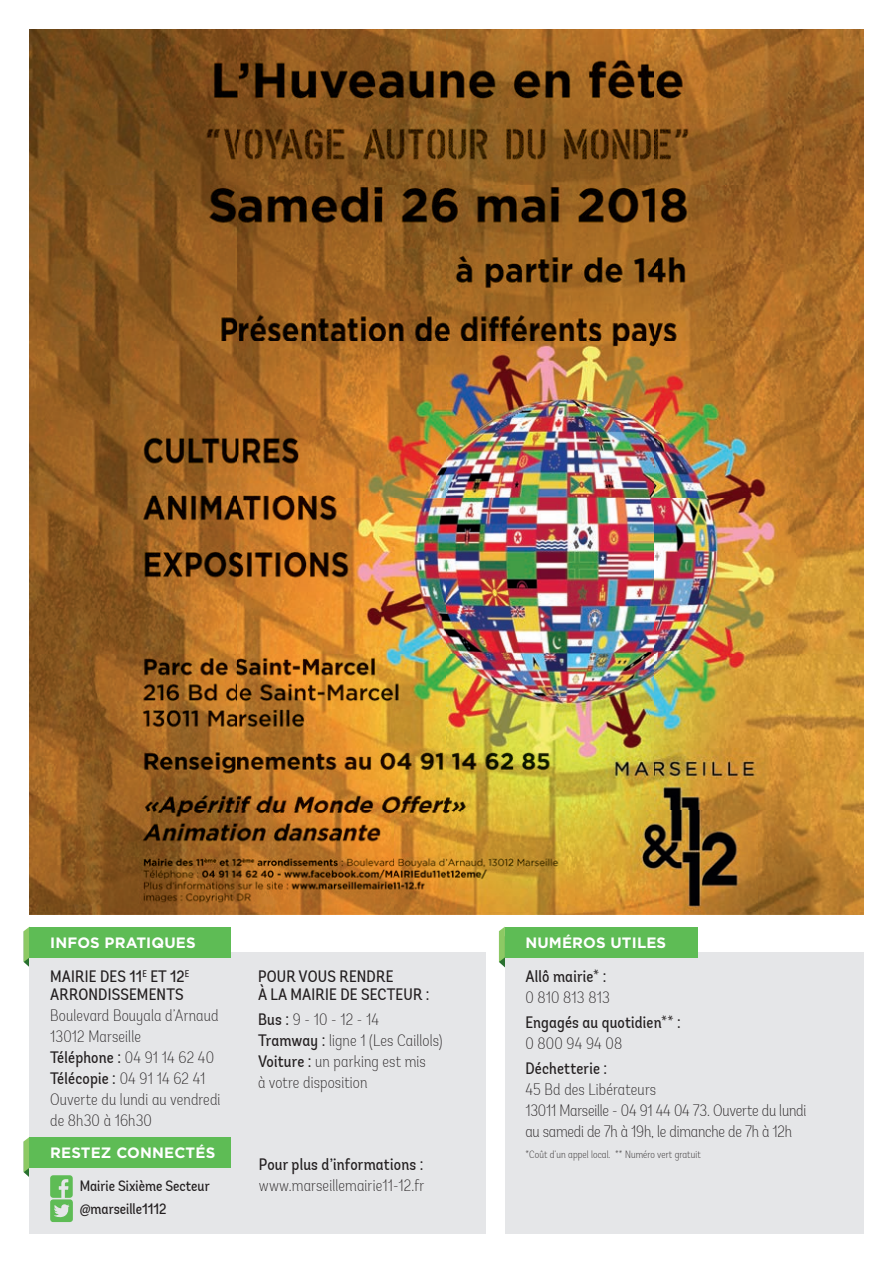
<style>
.page{position:relative;width:893px;height:1263px;background:#fff}
.page>*{position:absolute;margin:0;border:0;box-sizing:border-box;transform-origin:0 0}
.t1{font:200 16.5px/21px "Andes Cnd W04";letter-spacing:.01em;color:#231f20}
.t2{font:16.5px/18px "Andes Cnd W04";letter-spacing:.01em;color:#231f20}
.t3{font:200 16.5px/21px "Andes Cnd W04";letter-spacing:-.01em;color:#231f20}
.t4{font:700 15px "Gotham";letter-spacing:.01em;color:#fff}
.t5{font:15px/22.2px "Andes Cnd W04";color:#231f20}
.t6{font:200 10.5px "Andes Cnd W04";letter-spacing:.01em;color:#231f20}
.s1{font-weight:400}
</style>
<div class="page">
<div style="left:30px;top:952px;width:456px;height:281px;background:#e5e6e8"></div>
<div style="left:505px;top:952px;width:358px;height:281px;background:#e5e6e8"></div>
<svg style="left:24px;top:927px;width:13px;height:47px"></svg>
<div style="left:30px;top:927px;width:201px;height:30px;background:#5ebc55"></div>
<svg style="left:24px;top:1137px;width:13px;height:47px"></svg>
<div style="left:30px;top:1137px;width:201px;height:30px;background:#5ebc55"></div>
<svg style="left:50px;top:1175px;width:23px;height:23px"></svg>
<div style="left:50px;top:1199px;width:23px;height:23px;background:#5ebc55;border-radius:3px"></div>
<svg style="left:54px;top:1204px;width:15px;height:14px"></svg>
<svg style="left:499px;top:927px;width:14px;height:41px"></svg>
<div style="left:505px;top:927px;width:192px;height:30px;background:#5ebc55"></div>
<img style="left:30px;top:30px;width:833px;height:884px">
<p class="t4" style="left:50px;top:933px;width:147px">INFOS PRATIQUES</p>
<p class="t2" style="left:50px;top:967px;width:141px">MAIRIE DES 11<sup>E</sup> ET 12<sup>E<br></sup>ARRONDISSEMENTS</p>
<p class="t1" style="left:50px;top:1005px;width:172px">Boulevard Bouyala d’Arnaud<br>13012 Marseille<br><span class="s1">Téléphone :</span> 04 91 14 62 40<br><span class="s1">Télécopie :</span> 04 91 14 62 41<br>Ouverte du lundi au vendredi de 8h30 à 16h30</p>
<p class="t4" style="left:50px;top:1142px;width:167px">RESTEZ CONNECTÉS</p>
<p class="t5" style="left:80px;top:1175px;width:132px">Mairie Sixième Secteur @marseille1112</p>
<p class="t2" style="left:258px;top:967px;width:173px">POUR VOUS RENDRE<br>À LA MAIRIE DE SECTEUR :</p>
<p class="t1" style="left:258px;top:1009px;width:186px"><span class="s1">Bus :</span> 9 - 10 - 12 - 14<br><span class="s1">Tramway :</span> ligne 1 (Les Caillols)<br><span class="s1">Voiture :</span> un parking est mis<br>à votre disposition</p>
<p class="t2" style="left:259px;top:1156px;width:166px">Pour plus d’informations :</p>
<p class="t1" style="left:259px;top:1175px;width:167px">www.marseillemairie11-12.fr</p>
<p class="t4" style="left:525px;top:933px;width:142px">NUMÉROS UTILES</p>
<p class="t2" style="left:525px;top:967px;width:83px">Allô mairie* :</p>
<p class="t1" style="left:525px;top:987px;width:86px">0 810 813 813</p>
<p class="t2" style="left:525px;top:1013px;width:157px">Engagés au quotidien** :</p>
<p class="t1" style="left:525px;top:1033px;width:98px">0 800 94 94 08</p>
<p class="t2" style="left:525px;top:1060px;width:83px">Déchetterie :</p>
<p class="t3" style="left:525px;top:1079px;width:282px">45 Bd des Libérateurs<br>13011 Marseille - 04 91 44 04 73. Ouverte du lundi au samedi de 7h à 19h, le dimanche de 7h à 12h</p>
<p class="t6" style="left:525px;top:1148px;width:177px">*Coût d’un appel local. ** Numéro vert gratuit</p>
</div>
